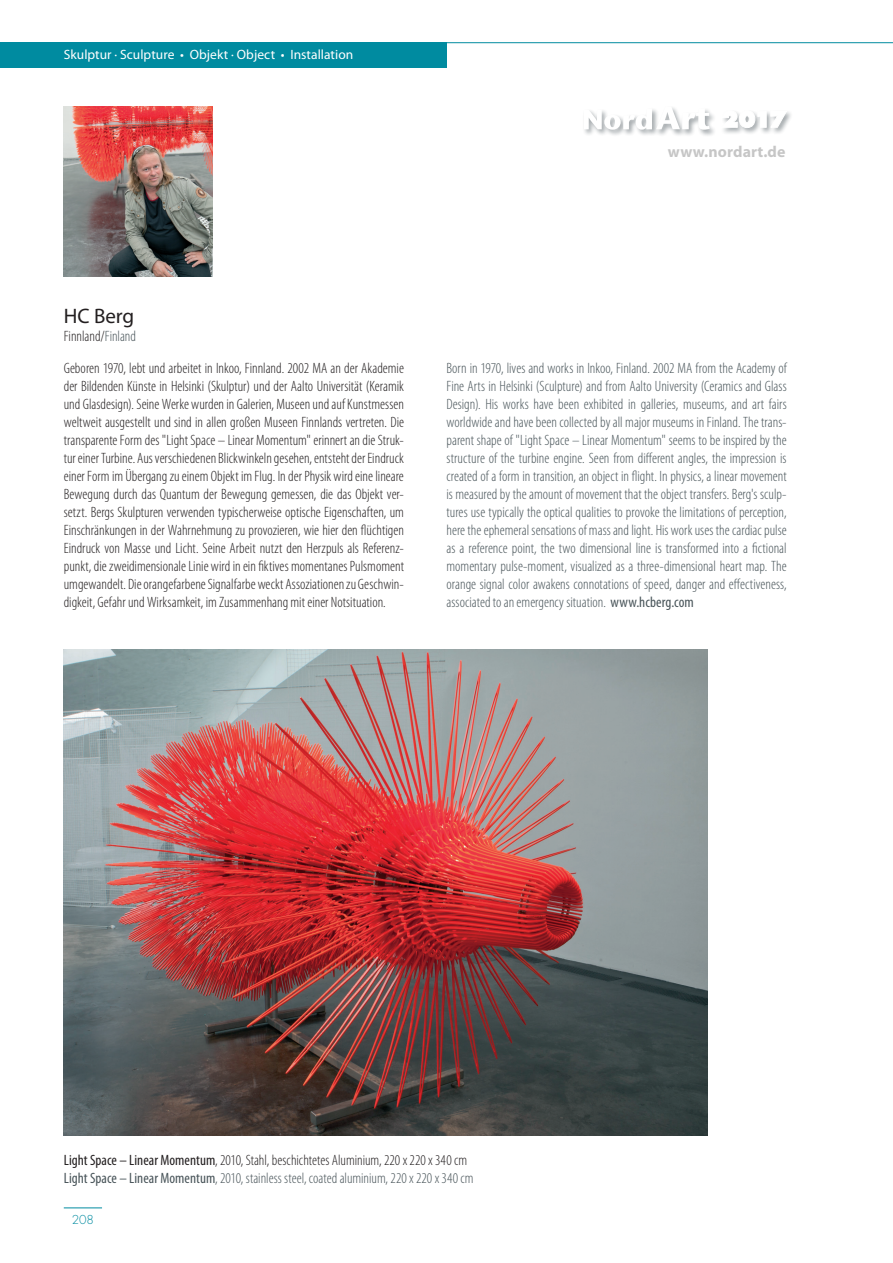
<style>
.page{position:relative;width:893px;height:1263px;background:#fff}
.page>*{position:absolute;margin:0;border:0;box-sizing:border-box;transform-origin:0 0}
.t1{font:21px "Myriad Pro";letter-spacing:-.005em;color:#231f20}
.t2{font:700 15.9px "Myriad Pro";letter-spacing:.005em;color:#c6c6c6}
.t3{font:300 condensed 15px/18px "Myriad Pro";color:#485459}
.t4{font:300 condensed 15px/18px "Myriad Pro";color:#231f20;text-align:justify}
.t5{font:13.5px "Myriad Pro";color:#fff}
.t6{font:300 12px "Futura Std";color:#008ba0}
.s1{color:#485459}
.s2{font-weight:400}
.s3{font-weight:400;color:#231f20}
.s4{color:#231f20}
</style>
<div class="page">
<div style="left:0;top:43px;width:446px;height:25px;background:#008ba0"></div>
<hr style="left:446px;top:42px;width:447px;height:1px;background:#008ba0">
<hr style="left:64px;top:1207px;width:38px;height:1px;background:#008ba0">
<div style="left:582px;top:107px;width:77px;height:30px;background:#0b1a22;opacity:.75"></div>
<div style="left:655px;top:105px;width:62px;height:32px;background:#0b1a22;opacity:.75"></div>
<svg style="left:584px;top:106px;width:126px;height:24px"></svg>
<div style="left:720px;top:109px;width:74px;height:26px;background:#0b1a22;opacity:.75"></div>
<svg style="left:721px;top:111px;width:66px;height:17px"></svg>
<img style="left:64px;top:650px;width:643px;height:486px">
<img style="left:64px;top:106px;width:148px;height:170px">
<p class="t5" style="left:64px;top:46px;width:291px">Skulptur · Sculpture • Objekt · Object • Installation</p>
<h1 class="t1" style="left:64px;top:303px;width:72px">HC Berg</h1>
<p class="t4" style="left:64px;top:327px;width:74px">Finnland/<span class="s1">Finland</span></p>
<p class="t2" style="left:668px;top:142px;width:119px">www.nordart.de</p>
<p class="t4" style="left:64px;top:359px;width:342px">Geboren 1970, lebt und arbeitet in Inkoo, Finnland. 2002 MA an der Akademie der Bildenden Künste in Helsinki (Skulptur) und der Aalto Universität (Keramik und Glasdesign). Seine Werke wurden in Galerien, Museen und auf Kunstmessen weltweit ausgestellt und sind in allen großen Museen Finnlands vertreten. Die transparente Form des "Light Space – Linear Momentum" erinnert an die Struk&shy;tur einer Turbine. Aus verschiedenen Blickwinkeln gesehen, entsteht der Eindruck einer Form im Übergang zu einem Objekt im Flug. In der Physik wird eine lineare Bewegung durch das Quantum der Bewegung gemessen, die das Objekt ver&shy;setzt. Bergs Skulpturen verwenden typischerweise optische Eigenschaften, um Einschränkungen in der Wahrnehmung zu provozieren, wie hier den flüchtigen Eindruck von Masse und Licht. Seine Arbeit nutzt den Herzpuls als Referenz&shy;punkt, die zweidimensionale Linie wird in ein fiktives momentanes Pulsmoment umgewandelt. Die orangefarbene Signalfarbe weckt Assoziationen zu Geschwin&shy;digkeit, Gefahr und Wirksamkeit, im Zusammenhang mit einer Notsituation.</p>
<p class="t3" style="left:446px;top:359px;width:342px;text-align:justify">Born in 1970, lives and works in Inkoo, Finland. 2002 MA from the Academy of Fine Arts in Helsinki (Sculpture) and from Aalto University (Ceramics and Glass Design). His works have been exhibited in galleries, museums, and art fairs worldwide and have been collected by all major museums in Finland. The trans&shy;parent shape of "Light Space – Linear Momentum" seems to be inspired by the structure of the turbine engine. Seen from different angles, the impression is created of a form in transition, an object in flight. In physics, a linear movement is measured by the amount of movement that the object transfers. Berg's sculp&shy;tures use typically the optical qualities to provoke the limitations of perception, here the ephemeral sensations of mass and light. His work uses the cardiac pulse as a reference point, the two dimensional line is transformed into a fictional momentary pulse-moment, visualized as a three-dimensional heart map. The orange signal color awakens connotations of speed, danger and effectiveness, associated to an emergency situation. <span class="s2">www.hcberg.com</span></p>
<p class="t3" style="left:64px;top:1151px;width:411px"><span class="s3">Light Space – Linear Momentum</span><span class="s4">, 2010, Stahl, beschichtetes Aluminium, 220 x 220 x 340 cm<br></span><span class="s2">Light Space – Linear Momentum</span>, 2010, stainless steel, coated aluminium, 220 x 220 x 340 cm</p>
<p class="t6" style="left:72px;top:1212px;width:24px">208</p>
</div>
